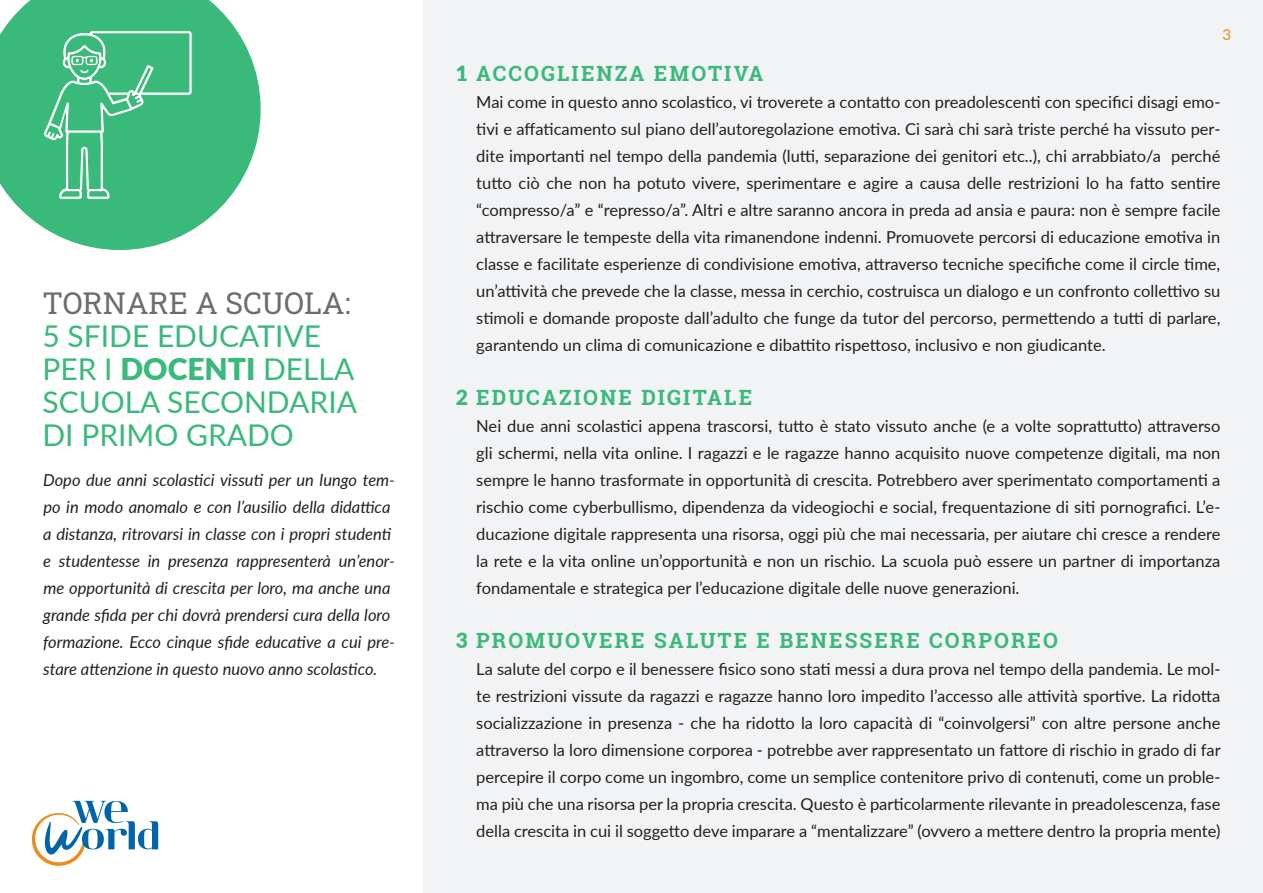
<style>
.page{position:relative;width:1263px;height:893px;background:#fff}
.page>*{position:absolute;margin:0;border:0;box-sizing:border-box;transform-origin:0 0}
.t1{font:30px/33px "Lato";color:#39b97a}
.t2{font:30px "Roboto Slab";color:#6c6d70}
.title_docenti{font:700 21px "Roboto Slab";letter-spacing:.1em;color:#39b97a}
.testo_12-18{font:16.5px/27px "Lato";color:#231f20;text-align:justify}
.intro{font:italic 16.5px/27px "Lato";color:#231f20}
.t3{font:15px "Lato";color:#eb8c1b}
.s1{font-weight:900}
.s2{font-family:"Lato";font-weight:900}
</style>
<div class="page">
<div style="left:423px;top:0;width:840px;height:893px;background:#f2f3f4"></div>
<svg style="left:32px;top:801px;width:126px;height:65px"></svg>
<svg style="left:0;top:0;width:261px;height:250px;fill:#39b97a"></svg>
<svg style="left:42px;top:30px;width:151px;height:217px;background:#4dc088"></svg>
<p class="t2" style="left:43px;top:283px;width:310px">TORNARE A SCUOLA:</p>
<p class="t1" style="left:43px;top:319px;width:316px">5 SFIDE EDUCATIVE<br>PER I <span class="s1">DOCENTI</span> DELLA<br>SCUOLA SECONDARIA<br>DI PRIMO GRADO</p>
<p class="intro" style="left:43px;top:466px;width:354px">Dopo due anni scolastici vissuti per un lungo tem&shy;po in modo anomalo e con l’ausilio della didattica a distanza, ritrovarsi in classe con i propri studenti e studentesse in presenza rappresenterà un’enor&shy;me opportunità di crescita per loro, ma anche una grande sfida per chi dovrà prendersi cura della loro formazione. Ecco cinque sfide educative a cui pre&shy;stare attenzione in questo nuovo anno scolastico.</p>
<p class="t3" style="left:1222px;top:24px;width:10px">3</p>
<p class="title_docenti" style="left:456px;top:59px;width:309px"><span class="s2">1</span> ACCOGLIENZA EMOTIVA</p>
<p class="testo_12-18" style="left:476px;top:88px;width:746px">Mai come in questo anno scolastico, vi troverete a contatto con preadolescenti con specifici disagi emo&shy;tivi e affaticamento sul piano dell’autoregolazione emotiva. Ci sarà chi sarà triste perché ha vissuto per&shy;dite importanti nel tempo della pandemia (lutti, separazione dei genitori etc..), chi arrabbiato/a perché tutto ciò che non ha potuto vivere, sperimentare e agire a causa delle restrizioni lo ha fatto sentire “compresso/a” e “represso/a”. Altri e altre saranno ancora in preda ad ansia e paura: non è sempre facile attraversare le tempeste della vita rimanendone indenni. Promuovete percorsi di educazione emotiva in classe e facilitate esperienze di condivisione emotiva, attraverso tecniche specifiche come il circle time, un’attività che prevede che la classe, messa in cerchio, costruisca un dialogo e un confronto collettivo su stimoli e domande proposte dall’adulto che funge da tutor del percorso, permettendo a tutti di parlare, garantendo un clima di comunicazione e dibattito rispettoso, inclusivo e non giudicante.</p>
<p class="title_docenti" style="left:456px;top:383px;width:298px"><span class="s2">2</span> EDUCAZIONE DIGITALE</p>
<p class="testo_12-18" style="left:476px;top:412px;width:746px">Nei due anni scolastici appena trascorsi, tutto è stato vissuto anche (e a volte soprattutto) attraverso gli schermi, nella vita online. I ragazzi e le ragazze hanno acquisito nuove competenze digitali, ma non sempre le hanno trasformate in opportunità di crescita. Potrebbero aver sperimentato comportamenti a rischio come cyberbullismo, dipendenza da videogiochi e social, frequentazione di siti pornografici. L’e&shy;ducazione digitale rappresenta una risorsa, oggi più che mai necessaria, per aiutare chi cresce a rendere la rete e la vita online un’opportunità e non un rischio. La scuola può essere un partner di importanza fondamentale e strategica per l’educazione digitale delle nuove generazioni.</p>
<p class="title_docenti" style="left:456px;top:626px;width:603px"><span class="s2">3</span> PROMUOVERE SALUTE E BENESSERE CORPOREO</p>
<p class="testo_12-18" style="left:476px;top:655px;width:746px">La salute del corpo e il benessere fisico sono stati messi a dura prova nel tempo della pandemia. Le mol&shy;te restrizioni vissute da ragazzi e ragazze hanno loro impedito l’accesso alle attività sportive. La ridotta socializzazione in presenza - che ha ridotto la loro capacità di “coinvolgersi” con altre persone anche attraverso la loro dimensione corporea - potrebbe aver rappresentato un fattore di rischio in grado di far percepire il corpo come un ingombro, come un semplice contenitore privo di contenuti, come un proble&shy;ma più che una risorsa per la propria crescita. Questo è particolarmente rilevante in preadolescenza, fase della crescita in cui il soggetto deve imparare a “mentalizzare” (ovvero a mettere dentro la propria mente)</p>
</div>
